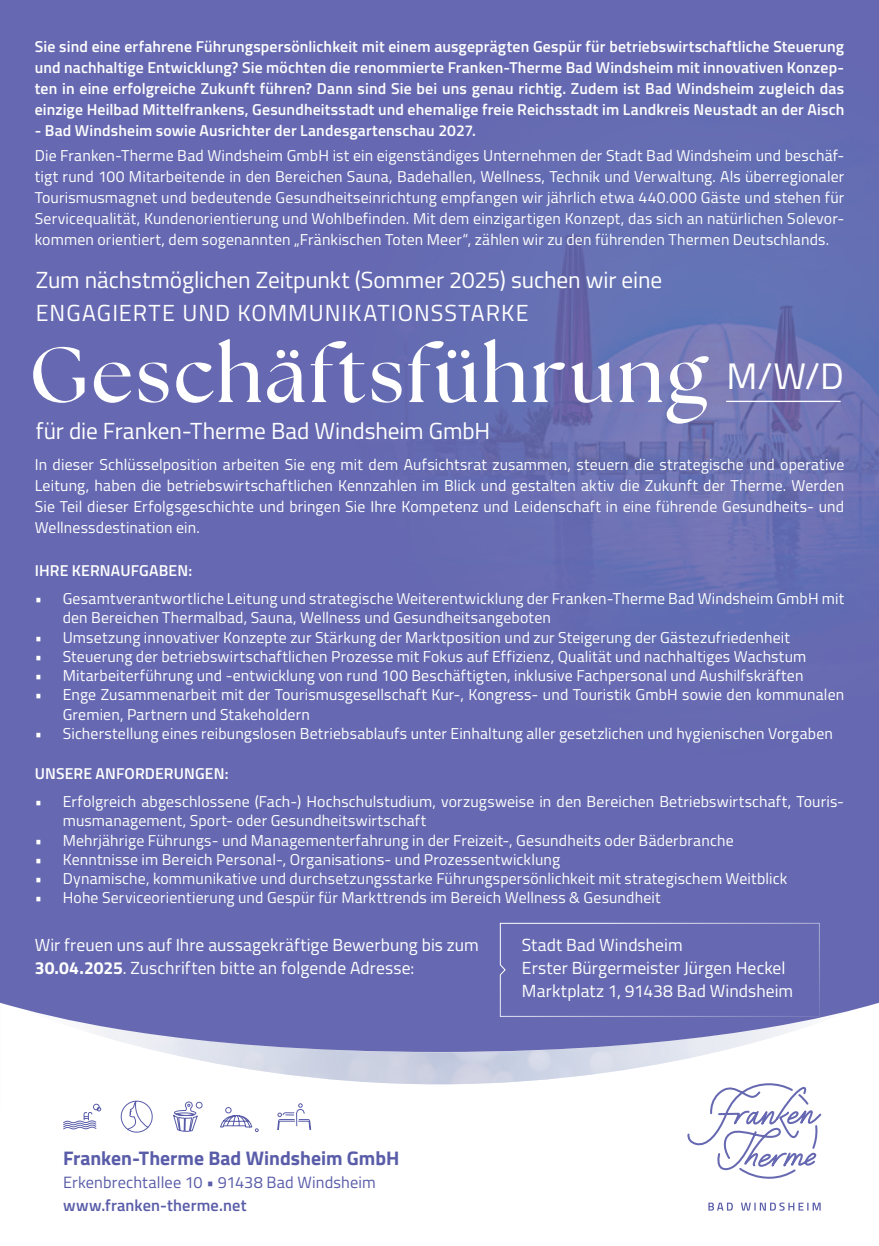
<style>
.page{position:relative;width:879px;height:1246px;background:#fff}
.page>*{position:absolute;margin:0;border:0;box-sizing:border-box;transform-origin:0 0}
.t1{font:700 78.05px "The Seasons";letter-spacing:.04em;color:#fff}
.t2{font:23.28px/33.4px "Titillium";letter-spacing:-.005em;color:#fff}
.t3{font:700 19.6px "Titillium";color:#595ca8}
.t4{font:17.5px/22.8px "Titillium";letter-spacing:.005em;color:#fff}
.t5{font:16.28px "Titillium";letter-spacing:.005em;color:#595ca8}
.t6{font:600 16.28px "Titillium";letter-spacing:.01em;color:#595ca8}
.t7{font:15.75px/21px "Titillium";letter-spacing:.01em;color:#fff}
.t8{font:600 15.75px/21px "Titillium";letter-spacing:.01em;color:#fff;text-align:justify}
.s1{font-weight:700}
</style>
<div class="page">
<div style="left:0;top:0;width:878px;height:1106px;background:#6669b1"></div>
<img style="left:484px;top:235px;width:394px;height:367px">
<svg style="left:0;top:1002px;width:878px;height:209px"></svg>
<img style="left:17px;top:1007px;width:842px;height:77px">
<svg style="left:708px;top:1202px;width:112px;height:8px"></svg>
<svg style="left:686px;top:1080px;width:135px;height:99px"></svg>
<svg style="left:63px;top:1062px;width:248px;height:71px"></svg>
<hr style="left:725px;top:400px;width:115px;height:2px;background:#fff">
<svg style="left:499px;top:922px;width:320px;height:95px"></svg>
<p class="t8" style="left:35px;top:35px;width:810px">Sie sind eine erfahrene Führungspersönlichkeit mit einem ausgeprägten Gespür für betriebswirtschaftliche Steuerung und nachhaltige Entwicklung? Sie möchten die renommierte Franken-Therme Bad Windsheim mit innovativen Konzep&shy;ten in eine erfolgreiche Zukunft führen? Dann sind Sie bei uns genau richtig. Zudem ist Bad Windsheim zugleich das einzige Heilbad Mittelfrankens, Gesundheitsstadt und ehemalige freie Reichsstadt im Landkreis Neustadt an der Aisch</p>
<p class="t8" style="left:35px;top:119px;width:442px">- Bad Windsheim sowie Ausrichter der Landesgartenschau 2027.</p>
<p class="t7" style="left:35px;top:144px;width:810px;text-align:justify">Die Franken-Therme Bad Windsheim GmbH ist ein eigenständiges Unternehmen der Stadt Bad Windsheim und beschäf&shy;tigt rund 100 Mitarbeitende in den Bereichen Sauna, Badehallen, Wellness, Technik und Verwaltung. Als überregionaler Tourismusmagnet und bedeutende Gesundheitseinrichtung empfangen wir jährlich etwa 440.000 Gäste und stehen für Servicequalität, Kundenorientierung und Wohlbefinden. Mit dem einzigartigen Konzept, das sich an natürlichen Solevor&shy;kommen orientiert, dem sogenannten „Fränkischen Toten Meer“, zählen wir zu den führenden Thermen Deutschlands.</p>
<h2 class="t2" style="left:36px;top:262px;width:627px">Zum nächstmöglichen Zeitpunkt (Sommer 2025) suchen wir eine<br>ENGAGIERTE UND KOMMUNIKATIONSSTARKE</h2>
<h1 class="t1" style="left:29px;top:322px;width:815px">Geschäftsführung <sup>M/W/D</sup></h1>
<h2 class="t2" style="left:36px;top:413px;width:456px">für die Franken-Therme Bad Windsheim GmbH</h2>
<p class="t7" style="left:35px;top:453px;width:810px;text-align:justify">In dieser Schlüsselposition arbeiten Sie eng mit dem Aufsichtsrat zusammen, steuern die strategische und operative Leitung, haben die betriebswirtschaftlichen Kennzahlen im Blick und gestalten aktiv die Zukunft der Therme. Werden Sie Teil dieser Erfolgsgeschichte und bringen Sie Ihre Kompetenz und Leidenschaft in eine führende Gesundheits- und Wellnessdestination ein.</p>
<p class="t8" style="left:35px;top:559px;width:159px">IHRE KERNAUFGABEN:</p>
<p class="t7" style="left:63px;top:588px;width:782px;line-height:19.2px;text-indent:-28px">• Gesamtverantwortliche Leitung und strategische Weiterentwicklung der Franken-Therme Bad Windsheim GmbH mit den Bereichen Thermalbad, Sauna, Wellness und Gesundheitsangeboten</p>
<p class="t7" style="left:35px;top:625px;width:756px">• Umsetzung innovativer Konzepte zur Stärkung der Marktposition und zur Steigerung der Gästezufriedenheit</p>
<p class="t7" style="left:35px;top:645px;width:772px">• Steuerung der betriebswirtschaftlichen Prozesse mit Fokus auf Effizienz, Qualität und nachhaltiges Wachstum</p>
<p class="t7" style="left:35px;top:664px;width:769px">• Mitarbeiterführung und -entwicklung von rund 100 Beschäftigten, inklusive Fachpersonal und Aushilfskräften</p>
<p class="t7" style="left:63px;top:684px;width:782px;line-height:19.2px;text-indent:-28px">• Enge Zusammenarbeit mit der Tourismusgesellschaft Kur-, Kongress- und Touristik GmbH sowie den kommunalen<br>Gremien, Partnern und Stakeholdern</p>
<p class="t7" style="left:35px;top:722px;width:799px">• Sicherstellung eines reibungslosen Betriebsablaufs unter Einhaltung aller gesetzlichen und hygienischen Vorgaben</p>
<p class="t8" style="left:35px;top:762px;width:195px">UNSERE ANFORDERUNGEN:</p>
<p class="t7" style="left:63px;top:791px;width:782px;line-height:19.2px;text-indent:-28px">• Erfolgreich abgeschlossene (Fach-) Hochschulstudium, vorzugsweise in den Bereichen Betriebswirtschaft, Touris&shy;musmanagement, Sport- oder Gesundheitswirtschaft</p>
<p class="t7" style="left:35px;top:828px;width:700px">• Mehrjährige Führungs- und Managementerfahrung in der Freizeit-, Gesundheits oder Bäderbranche</p>
<p class="t7" style="left:35px;top:848px;width:526px">• Kenntnisse im Bereich Personal-, Organisations- und Prozessentwicklung</p>
<p class="t7" style="left:35px;top:867px;width:753px">• Dynamische, kommunikative und durchsetzungsstarke Führungspersönlichkeit mit strategischem Weitblick</p>
<p class="t7" style="left:35px;top:886px;width:627px">• Hohe Serviceorientierung und Gespür für Markttrends im Bereich Wellness &amp; Gesundheit</p>
<p class="t4" style="left:35px;top:932px;width:445px">Wir freuen uns auf Ihre aussagekräftige Bewerbung bis zum<br><span class="s1">30.04.2025</span>. Zuschriften bitte an folgende Adresse:</p>
<p class="t4" style="left:521px;top:932px;width:273px">Stadt Bad Windsheim<br>Erster Bürgermeister Jürgen Heckel<br>Marktplatz 1, 91438 Bad Windsheim</p>
<p class="t3" style="left:63px;top:1142px;width:338px">Franken-Therme Bad Windsheim GmbH</p>
<p class="t5" style="left:63px;top:1169px;width:314px">Erkenbrechtallee 10 • 91438 Bad Windsheim</p>
<p class="t6" style="left:63px;top:1192px;width:185px">www.franken-therme.net</p>
</div>
